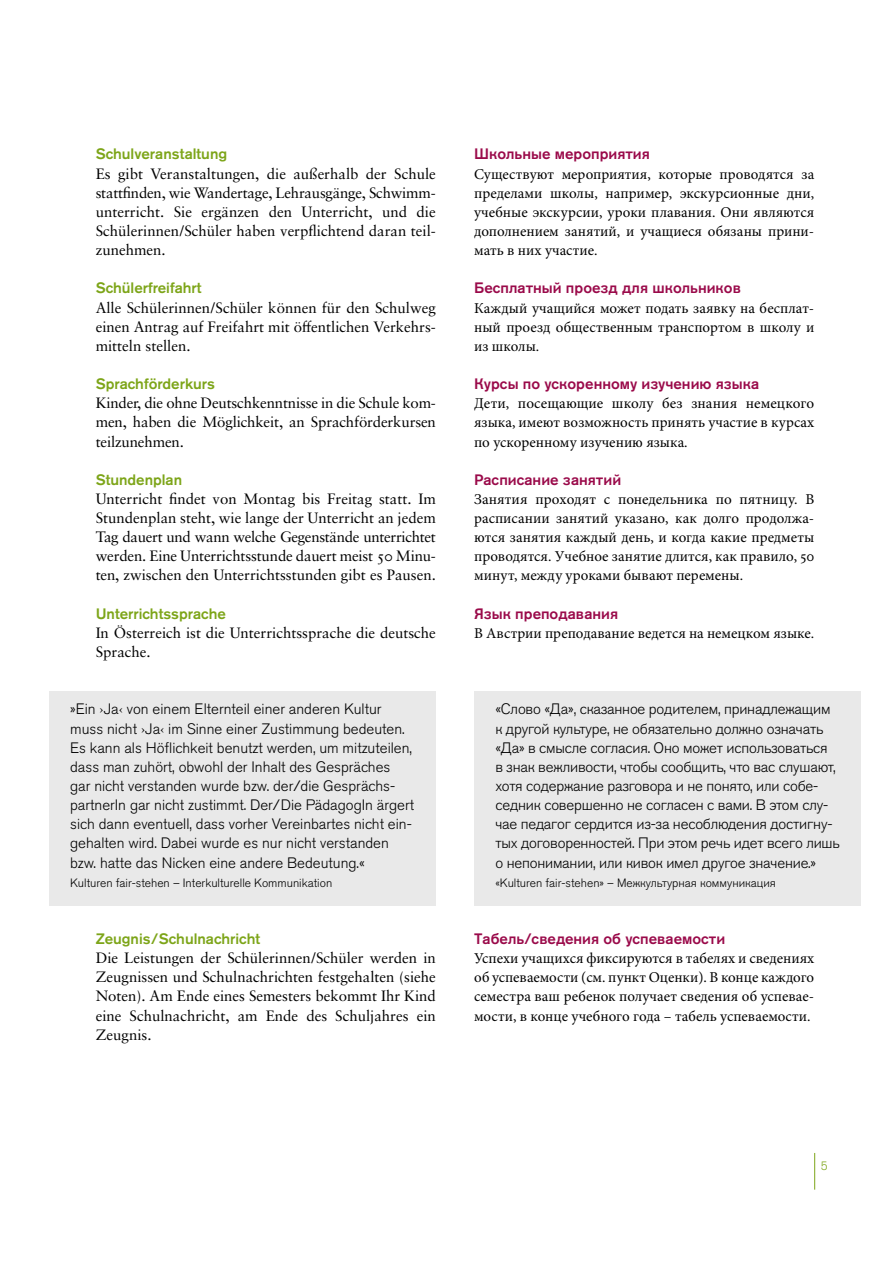
<style>
.page{position:relative;width:893px;height:1263px;background:#fff}
.page>*{position:absolute;margin:0;border:0;box-sizing:border-box;transform-origin:0 0}
.Lauftext_ohne_Einzug{font:15px/19.2px "Sabon LT Pro";color:#000;text-align:justify}
.Lauftext_ohne_Einzug-2{font:15px/19.2px "Minion Pro";color:#000;text-align:justify}
.Infokasten_Tipp_Text{font:300 15px/19.2px "Akzidenz Grotesk Pro";color:#000}
.Überschrift_3_ohne_N{font:500 15px "Akzidenz Grotesk Pro";color:#9a0a4a}
.Überschrift_3_ohne_N-2{font:500 15px "Akzidenz Grotesk Pro";color:#7da519}
.Infokasten_Tipp_Text-2{font:300 12px "Akzidenz Grotesk Pro";color:#000}
.t1{font:300 12px "Akzidenz Grotesk Pro";color:#7da519}
.s1{font-family:"Sabon LT Pro";font-weight:400}
</style>
<div class="page">
<hr style="left:814px;top:1153px;width:1px;height:36px;background:#7da519">
<div style="left:49px;top:691px;width:387px;height:42px;background:#e9e9e9"></div>
<div style="left:49px;top:733px;width:387px;height:20px;background:#e9e9e9"></div>
<div style="left:49px;top:753px;width:387px;height:19px;background:#e9e9e9"></div>
<div style="left:49px;top:772px;width:387px;height:19px;background:#e9e9e9"></div>
<div style="left:49px;top:791px;width:387px;height:19px;background:#e9e9e9"></div>
<div style="left:49px;top:810px;width:387px;height:19px;background:#e9e9e9"></div>
<div style="left:49px;top:829px;width:387px;height:19px;background:#e9e9e9"></div>
<div style="left:49px;top:848px;width:387px;height:39px;background:#e9e9e9"></div>
<div style="left:49px;top:865px;width:387px;height:41px;background:#e9e9e9"></div>
<div style="left:474px;top:691px;width:387px;height:42px;background:#e9e9e9"></div>
<div style="left:474px;top:733px;width:387px;height:20px;background:#e9e9e9"></div>
<div style="left:474px;top:753px;width:387px;height:19px;background:#e9e9e9"></div>
<div style="left:474px;top:772px;width:387px;height:19px;background:#e9e9e9"></div>
<div style="left:474px;top:791px;width:387px;height:19px;background:#e9e9e9"></div>
<div style="left:474px;top:810px;width:387px;height:19px;background:#e9e9e9"></div>
<div style="left:474px;top:829px;width:387px;height:19px;background:#e9e9e9"></div>
<div style="left:474px;top:848px;width:387px;height:39px;background:#e9e9e9"></div>
<div style="left:474px;top:865px;width:387px;height:41px;background:#e9e9e9"></div>
<h4 class="Überschrift_3_ohne_N-2" style="left:96px;top:144px;width:133px">Schulveranstaltung</h4>
<p class="Lauftext_ohne_Einzug" style="left:96px;top:163px;width:342px">Es gibt Veranstaltungen, die außerhalb der Schule stattfinden, wie Wandertage, Lehrausgänge, Schwimm&shy;unterricht. Sie ergänzen den Unterricht, und die Schülerinnen/Schüler haben verpflichtend daran teil&shy;zunehmen.</p>
<h4 class="Überschrift_3_ohne_N-2" style="left:96px;top:278px;width:107px">Schülerfreifahrt</h4>
<p class="Lauftext_ohne_Einzug" style="left:96px;top:297px;width:342px">Alle Schülerinnen/Schüler können für den Schulweg einen Antrag auf Freifahrt mit öffentlichen Verkehrs&shy;mitteln stellen.</p>
<h4 class="Überschrift_3_ohne_N-2" style="left:96px;top:374px;width:121px">Sprachförderkurs</h4>
<p class="Lauftext_ohne_Einzug" style="left:96px;top:393px;width:342px">Kinder, die ohne Deutschkenntnisse in die Schule kom&shy;men, haben die Möglichkeit, an Sprachförderkursen teilzunehmen.</p>
<h4 class="Überschrift_3_ohne_N-2" style="left:96px;top:470px;width:88px">Stundenplan</h4>
<p class="Lauftext_ohne_Einzug" style="left:96px;top:489px;width:342px">Unterricht findet von Montag bis Freitag statt. Im Stundenplan steht, wie lange der Unterricht an jedem Tag dauert und wann welche Gegenstände unterrichtet werden. Eine Unterrichtsstunde dauert meist 50 Minu&shy;ten, zwischen den Unterrichtsstunden gibt es Pausen.</p>
<h4 class="Überschrift_3_ohne_N-2" style="left:96px;top:604px;width:132px">Unterrichtssprache</h4>
<p class="Lauftext_ohne_Einzug" style="left:96px;top:623px;width:342px">In Österreich ist die Unterrichtssprache die deutsche<br>Sprache.</p>
<p class="Infokasten_Tipp_Text" style="left:70px;top:700px;width:345px">»Ein <span class="s1">›</span>Ja<span class="s1">‹</span> von einem Elternteil einer anderen Kultur muss nicht <span class="s1">›</span>Ja<span class="s1">‹</span> im Sinne einer Zustimmung bedeuten.<br>Es kann als Höflichkeit benutzt werden, um mitzuteilen, dass man zuhört, obwohl der Inhalt des Gespräches gar nicht verstanden wurde bzw. der/die Gesprächs&shy;partnerIn gar nicht zustimmt. Der/Die PädagogIn ärgert sich dann eventuell, dass vorher Vereinbartes nicht ein&shy;gehalten wird. Dabei wurde es nur nicht verstanden bzw. hatte das Nicken eine andere Bedeutung.«</p>
<p class="Infokasten_Tipp_Text-2" style="left:70px;top:875px;width:264px">Kulturen fair-stehen – Interkulturelle Kommunikation</p>
<h4 class="Überschrift_3_ohne_N-2" style="left:96px;top:929px;width:166px">Zeugnis/Schulnachricht</h4>
<p class="Lauftext_ohne_Einzug" style="left:96px;top:948px;width:342px">Die Leistungen der Schülerinnen/Schüler werden in Zeugnissen und Schulnachrichten festgehalten (siehe Noten). Am Ende eines Semesters bekommt Ihr Kind eine Schulnachricht, am Ende des Schuljahres ein Zeugnis.</p>
<h4 class="Überschrift_3_ohne_N" style="left:474px;top:144px;width:177px">Школьные мероприятия</h4>
<p class="Lauftext_ohne_Einzug-2" style="left:474px;top:164px;width:342px">Существуют мероприятия, которые проводятся за пределами школы, например, экскурсионные дни, учебные экскурсии, уроки плавания. Они являются дополнением занятий, и учащиеся обязаны прини&shy;мать в них участие.</p>
<h4 class="Überschrift_3_ohne_N" style="left:474px;top:278px;width:268px">Бесплатный проезд для школьников</h4>
<p class="Lauftext_ohne_Einzug-2" style="left:474px;top:298px;width:342px">Каждый учащийся может подать заявку на бесплат&shy;ный проезд общественным транспортом в школу и из школы.</p>
<h4 class="Überschrift_3_ohne_N" style="left:474px;top:374px;width:287px">Курсы по ускоренному изучению языка</h4>
<p class="Lauftext_ohne_Einzug-2" style="left:474px;top:394px;width:342px">Дети, посещающие школу без знания немецкого языка, имеют возможность принять участие в курсах по ускоренному изучению языка.</p>
<h4 class="Überschrift_3_ohne_N" style="left:474px;top:470px;width:149px">Расписание занятий</h4>
<p class="Lauftext_ohne_Einzug-2" style="left:474px;top:490px;width:342px">Занятия проходят с понедельника по пятницу. В расписании занятий указано, как долго продолжа&shy;ются занятия каждый день, и когда какие предметы проводятся. Учебное занятие длится, как правило, 50 минут, между уроками бывают перемены.</p>
<h4 class="Überschrift_3_ohne_N" style="left:474px;top:604px;width:146px">Язык преподавания</h4>
<p class="Lauftext_ohne_Einzug-2" style="left:474px;top:623px;width:342px">В Австрии преподавание ведется на немецком языке.</p>
<p class="Infokasten_Tipp_Text" style="left:495px;top:700px;width:346px">«Слово «Да», сказанное родителем, принадлежащим к другой культуре, не обязательно должно означать «Да» в смысле согласия. Оно может использоваться<br>в знак вежливости, чтобы сообщить, что вас слушают, хотя содержание разговора и не понято, или собе&shy;седник совершенно не согласен с вами. В этом слу&shy;чае педагог сердится из-за несоблюдения достигну&shy;тых договоренностей. При этом речь идет всего лишь о непонимании, или кивок имел другое значение.»</p>
<p class="Infokasten_Tipp_Text-2" style="left:495px;top:875px;width:282px">«Kulturen fair-stehen» – Межкультурная коммуникация</p>
<h4 class="Überschrift_3_ohne_N" style="left:474px;top:929px;width:253px">Табель/сведения об успеваемости</h4>
<p class="Lauftext_ohne_Einzug-2" style="left:474px;top:949px;width:342px">Успехи учащихся фиксируются в табелях и сведениях об успеваемости (см. пункт Оценки). В конце каждого семестра ваш ребенок получает сведения об успевае&shy;мости, в конце учебного года – табель успеваемости.</p>
<p class="t1" style="left:821px;top:1158px;width:8px">5</p>
</div>
